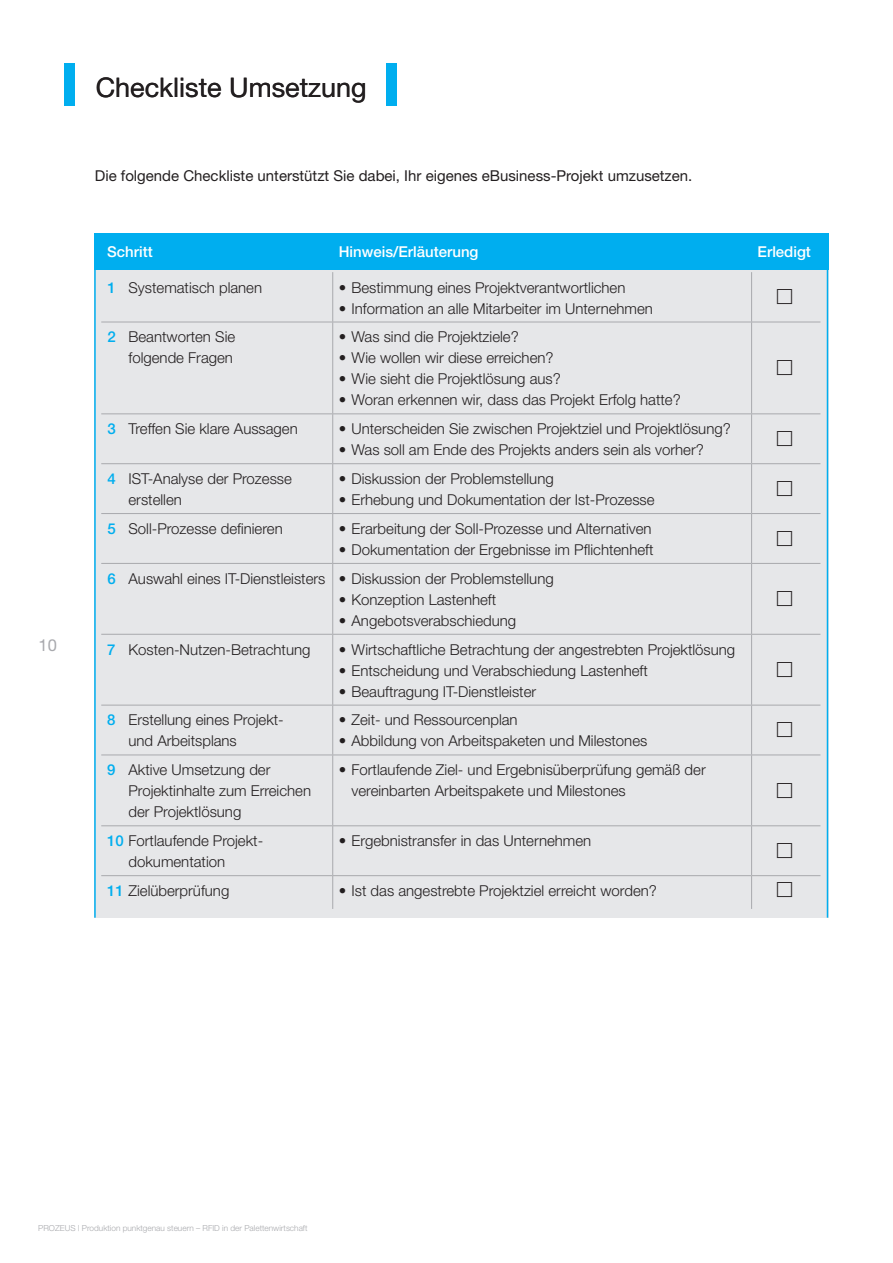
<style>
.page{position:relative;width:893px;height:1263px;background:#fff}
.page>*{position:absolute;margin:0;border:0;box-sizing:border-box;transform-origin:0 0}
.t1{font:27px "Helvetica Neue";color:#231f20}
.t2{font:16.5px "Helvetica Neue";color:#a8a9ad}
.t3{font:300 15px/21px "Helvetica Neue";color:#231f20}
.t4{font:15px "Helvetica Neue";color:#231f20}
.t5{font:500 15px "Helvetica Neue";color:#fff}
.t6{font:300 8.25px "Helvetica Neue";color:#a8a9ad}
.s1{font-weight:500;color:#00aeef}
</style>
<div class="page">
<div style="left:64px;top:63px;width:10px;height:43px;background:#00aeef"></div>
<div style="left:386px;top:63px;width:11px;height:43px;background:#00aeef"></div>
<div style="left:94px;top:234px;width:734px;height:684px;background:#e6e7e9"></div>
<hr style="left:94px;top:234px;width:2px;height:684px;background:#00aeef">
<hr style="left:827px;top:234px;width:1px;height:684px;background:#00aeef">
<div style="left:94px;top:234px;width:734px;height:36px;background:#00aeef"></div>
<hr style="left:332px;top:272px;width:1px;height:50px;background:#a8a9ad">
<hr style="left:332px;top:322px;width:1px;height:91px;background:#a8a9ad">
<hr style="left:332px;top:414px;width:1px;height:49px;background:#a8a9ad">
<hr style="left:332px;top:464px;width:1px;height:49px;background:#a8a9ad">
<hr style="left:332px;top:514px;width:1px;height:49px;background:#a8a9ad">
<hr style="left:101px;top:322px;width:232px;height:1px;background:#a8a9ad">
<hr style="left:333px;top:322px;width:419px;height:1px;background:#a8a9ad">
<hr style="left:752px;top:322px;width:68px;height:1px;background:#a8a9ad">
<hr style="left:101px;top:413px;width:232px;height:1px;background:#a8a9ad">
<hr style="left:333px;top:413px;width:419px;height:1px;background:#a8a9ad">
<hr style="left:752px;top:413px;width:68px;height:1px;background:#a8a9ad">
<hr style="left:101px;top:463px;width:232px;height:1px;background:#a8a9ad">
<hr style="left:333px;top:463px;width:419px;height:1px;background:#a8a9ad">
<hr style="left:752px;top:463px;width:68px;height:1px;background:#a8a9ad">
<hr style="left:101px;top:513px;width:232px;height:1px;background:#a8a9ad">
<hr style="left:333px;top:513px;width:419px;height:1px;background:#a8a9ad">
<hr style="left:752px;top:513px;width:68px;height:1px;background:#a8a9ad">
<hr style="left:752px;top:705px;width:68px;height:1px;background:#a8a9ad">
<hr style="left:752px;top:825px;width:68px;height:1px;background:#a8a9ad">
<hr style="left:752px;top:875px;width:68px;height:1px;background:#a8a9ad">
<hr style="left:751px;top:272px;width:1px;height:50px;background:#a8a9ad">
<hr style="left:751px;top:322px;width:1px;height:91px;background:#a8a9ad">
<hr style="left:751px;top:414px;width:1px;height:49px;background:#a8a9ad">
<hr style="left:751px;top:464px;width:1px;height:49px;background:#a8a9ad">
<hr style="left:751px;top:514px;width:1px;height:49px;background:#a8a9ad">
<hr style="left:751px;top:705px;width:1px;height:49px;background:#a8a9ad">
<hr style="left:751px;top:826px;width:1px;height:49px;background:#a8a9ad">
<hr style="left:751px;top:876px;width:1px;height:33px;background:#a8a9ad">
<hr style="left:101px;top:563px;width:232px;height:1px;background:#a8a9ad">
<hr style="left:333px;top:563px;width:419px;height:1px;background:#a8a9ad">
<hr style="left:332px;top:564px;width:1px;height:70px;background:#a8a9ad">
<hr style="left:752px;top:563px;width:68px;height:1px;background:#a8a9ad">
<hr style="left:751px;top:564px;width:1px;height:70px;background:#a8a9ad">
<hr style="left:101px;top:634px;width:232px;height:1px;background:#a8a9ad">
<hr style="left:333px;top:634px;width:419px;height:1px;background:#a8a9ad">
<hr style="left:332px;top:635px;width:1px;height:70px;background:#a8a9ad">
<hr style="left:752px;top:634px;width:68px;height:1px;background:#a8a9ad">
<hr style="left:751px;top:635px;width:1px;height:70px;background:#a8a9ad">
<hr style="left:101px;top:705px;width:232px;height:1px;background:#a8a9ad">
<hr style="left:333px;top:705px;width:419px;height:1px;background:#a8a9ad">
<hr style="left:332px;top:705px;width:1px;height:49px;background:#a8a9ad">
<hr style="left:101px;top:754px;width:232px;height:1px;background:#a8a9ad">
<hr style="left:333px;top:754px;width:419px;height:1px;background:#a8a9ad">
<hr style="left:332px;top:755px;width:1px;height:70px;background:#a8a9ad">
<hr style="left:752px;top:754px;width:68px;height:1px;background:#a8a9ad">
<hr style="left:751px;top:755px;width:1px;height:70px;background:#a8a9ad">
<hr style="left:101px;top:825px;width:232px;height:1px;background:#a8a9ad">
<hr style="left:333px;top:825px;width:419px;height:1px;background:#a8a9ad">
<hr style="left:332px;top:826px;width:1px;height:49px;background:#a8a9ad">
<hr style="left:101px;top:875px;width:232px;height:1px;background:#a8a9ad">
<hr style="left:333px;top:875px;width:419px;height:1px;background:#a8a9ad">
<hr style="left:332px;top:876px;width:1px;height:33px;background:#a8a9ad">
<h1 class="t1" style="left:96px;top:71px;width:273px">Checkliste Umsetzung</h1>
<p class="t4" style="left:95px;top:166px;width:599px">Die folgende Checkliste unterstützt Sie dabei, Ihr eigenes eBusiness-Projekt umzusetzen.</p>
<p class="t5" style="left:107px;top:243px;width:47px">Schritt</p>
<p class="t5" style="left:339px;top:243px;width:141px">Hinweis/Erläuterung</p>
<p class="t5" style="left:758px;top:243px;width:55px">Erledigt</p>
<p class="t3" style="left:107px;top:276px;width:156px"><span class="s1">1</span> Systematisch planen</p>
<p class="t3" style="left:339px;top:276px;width:288px">• Bestimmung eines Projektverantwortlichen</p>
<p class="t3" style="left:339px;top:297px;width:316px">• Information an alle Mitarbeiter im Unternehmen</p>
<p class="t3" style="left:107px;top:326px;width:129px;text-align:right"><span class="s1">2</span> Beantworten Sie folgende Fragen</p>
<p class="t3" style="left:339px;top:326px;width:182px">• Was sind die Projektziele?</p>
<p class="t3" style="left:339px;top:347px;width:216px">• Wie wollen wir diese erreichen?</p>
<p class="t3" style="left:339px;top:368px;width:224px">• Wie sieht die Projektlösung aus?</p>
<p class="t3" style="left:339px;top:389px;width:344px">• Woran erkennen wir, dass das Projekt Erfolg hatte?</p>
<p class="t2" style="left:39px;top:635px;width:20px">10</p>
<p class="t3" style="left:107px;top:418px;width:192px"><span class="s1">3</span> Treffen Sie klare Aussagen</p>
<p class="t3" style="left:339px;top:418px;width:394px">• Unterscheiden Sie zwischen Projektziel und Projektlösung?</p>
<p class="t3" style="left:339px;top:439px;width:367px">• Was soll am Ende des Projekts anders sein als vorher?</p>
<p class="t3" style="left:129px;top:468px;width:165px;text-indent:-21px"><span class="s1">4</span> IST-Analyse der Prozesse erstellen</p>
<p class="t3" style="left:339px;top:468px;width:216px">• Diskussion der Problemstellung</p>
<p class="t3" style="left:339px;top:489px;width:317px">• Erhebung und Dokumentation der Ist-Prozesse</p>
<p class="t3" style="left:107px;top:518px;width:177px"><span class="s1">5</span> Soll-Prozesse definieren</p>
<p class="t3" style="left:339px;top:518px;width:314px">• Erarbeitung der Soll-Prozesse und Alternativen</p>
<p class="t3" style="left:107px;top:535px;width:548px;line-height:28.8px;text-indent:231px">• Dokumentation der Ergebnisse im Pflichtenheft<br><span class="s1">6</span> Auswahl eines IT-Dienstleisters • Diskussion der Problemstellung</p>
<p class="t3" style="left:339px;top:589px;width:159px">• Konzeption Lastenheft</p>
<p class="t3" style="left:339px;top:610px;width:179px">• Angebotsverabschiedung</p>
<p class="t3" style="left:107px;top:638px;width:205px"><span class="s1">7</span> Kosten-Nutzen-Betrachtung</p>
<p class="t3" style="left:339px;top:638px;width:398px">• Wirtschaftliche Betrachtung der angestrebten Projektlösung</p>
<p class="t3" style="left:339px;top:659px;width:311px">• Entscheidung und Verabschiedung Lastenheft</p>
<p class="t3" style="left:339px;top:680px;width:199px">• Beauftragung IT-Dienstleister</p>
<p class="t3" style="left:129px;top:709px;width:157px;text-indent:-21px"><span class="s1">8</span> Erstellung eines Projekt&shy;und Arbeitsplans</p>
<p class="t3" style="left:339px;top:709px;width:180px">• Zeit- und Ressourcenplan</p>
<p class="t3" style="left:339px;top:730px;width:310px">• Abbildung von Arbeitspaketen und Milestones</p>
<p class="t3" style="left:129px;top:759px;width:184px;text-indent:-21px"><span class="s1">9</span> Aktive Umsetzung der<br>Projektinhalte zum Erreichen der Projektlösung</p>
<p class="t3" style="left:351px;top:759px;width:356px;text-indent:-13px">• Fortlaufende Ziel- und Ergebnisüberprüfung gemäß der vereinbarten Arbeitspakete und Milestones</p>
<p class="t3" style="left:128px;top:830px;width:136px;text-indent:-21px"><span class="s1">10</span> Fortlaufende Projekt&shy;dokumentation</p>
<p class="t3" style="left:339px;top:830px;width:254px">• Ergebnistransfer in das Unternehmen</p>
<p class="t3" style="left:107px;top:880px;width:124px"><span class="s1">11</span> Zielüberprüfung</p>
<p class="t3" style="left:339px;top:880px;width:320px">• Ist das angestrebte Projektziel erreicht worden?</p>
<p class="t6" style="left:38px;top:1223px;width:271px">PROZEUS | Produktion punktgenau steuern – RFID in der Palettenwirtschaft</p>
</div>
